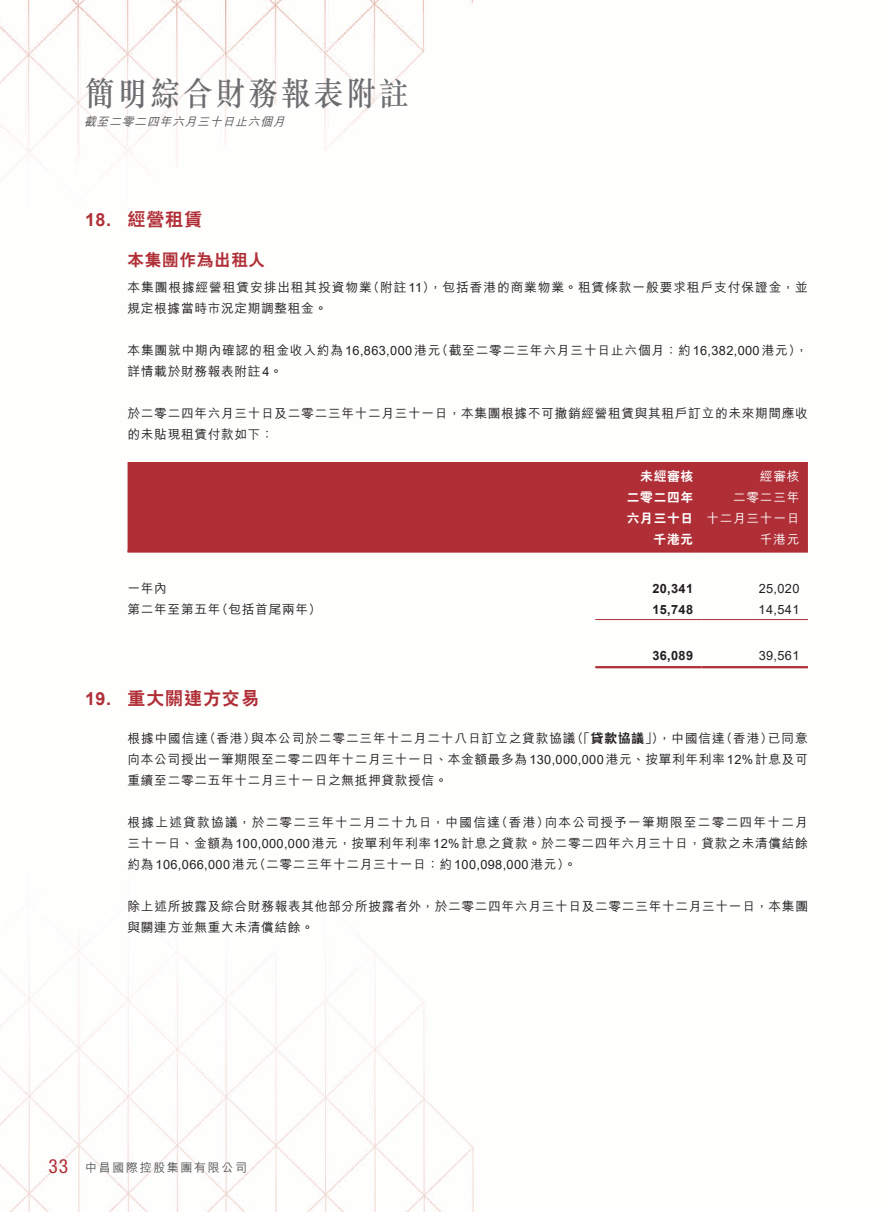
<style>
.page{position:relative;width:893px;height:1212px;background:#fff}
.page>*{position:absolute;margin:0;border:0;box-sizing:border-box;transform-origin:0 0}
.t1{font:500 33px "M Sung HK";letter-spacing:.1em;color:#6c6d70;scale:.9 1}
.t2{font:condensed 19.5px "Helvetica Neue LT Std";color:#b02f37}
.t3{font:800 18px "C Hei 2 HK";letter-spacing:.05em;color:#b02f37}
.t4{font:700 18px "Arial";color:#b02f37}
.t5{font:800 16.5px "C Hei 2 HK";letter-spacing:.05em;color:#b02f37}
.t6{font:500 12.75px/21px "M Hei HK";letter-spacing:.05em;color:#231f20}
.t7{font:500 12.75px/21px "M Hei HK";letter-spacing:.07em;color:#231f20}
.t8{font:500 12.75px "M Hei HK";letter-spacing:.09em;color:#231f20}
.t9{font:12.75px "Arial";letter-spacing:.03em;color:#231f20}
.t10{font:500 12.75px/21px "M Hei HK";letter-spacing:.05em;color:#fff;text-align:right}
.t11{font:700 12.75px "Arial";letter-spacing:.03em;color:#231f20}
.t12{font:800 12.75px/21px "C Hei 2 HK";letter-spacing:.05em;color:#fff;text-align:justify}
.t13{font:italic 500 12px "M Hei HK";color:#57585a}
.t14{font:500 12px "M Hei HK";letter-spacing:.14em;color:#57585a}
.s1{font-family:"Arial";font-weight:400}
.s2{font-family:"C Hei 2 HK";font-weight:800}
.s3{font-family:"M Hei HK";font-weight:500}
</style>
<div class="page">
<img style="left:0;top:0;width:808px;height:1212px">
<div style="left:128px;top:462px;width:680px;height:88px;background:#b02f37"></div>
<hr style="left:128px;top:550px;width:467px;height:2px;background:#b02f37">
<hr style="left:595px;top:550px;width:107px;height:2px;background:#b02f37">
<hr style="left:702px;top:550px;width:106px;height:2px;background:#b02f37">
<hr style="left:595px;top:619px;width:107px;height:1px;background:#b02f37">
<hr style="left:702px;top:619px;width:106px;height:1px;background:#b02f37">
<hr style="left:595px;top:666px;width:107px;height:2px;background:#b02f37">
<hr style="left:702px;top:666px;width:106px;height:2px;background:#b02f37">
<h1 class="t1" style="left:85px;top:71px;width:361px">簡明綜合財務報表附註</h1>
<p class="t13" style="left:84px;top:112px;width:207px">截至二零二四年六月三十日止六個月</p>
<h3 class="t4" style="left:85px;top:206px;width:28px">18.</h3>
<h3 class="t4" style="left:85px;top:686px;width:28px">19.</h3>
<h3 class="t3" style="left:128px;top:207px;width:76px">經營租賃</h3>
<p class="t5" style="left:128px;top:249px;width:139px">本集團作為出租人</p>
<p class="t7" style="left:367px;top:276px;width:443px">（附註<span class="s1">11</span> ，）包括香港的商業物業。租賃條款一般要求租戶支付保證金，並</p>
<p class="t7" style="left:128px;top:276px;width:246px">本集團根據經營租賃安排出租其投資物業規定根據當時市況定期調整租金。</p>
<p class="t6" style="left:128px;top:339px;width:314px">本集團就中期內確認的租金收入約為<span class="s1">16,863,000</span>港元詳情載於財務報表附註 。<span class="s1">4</span></p>
<p class="t6" style="left:128px;top:402px;width:682px">於二零二四年六月三十日及二零二三年十二月三十一日，本集團根據不可撤銷經營租賃與其租戶訂立的未來期間應收的未貼現租賃付款如下：</p>
<p class="t10" style="left:760px;top:465px;width:41px">經審核</p>
<p class="t6" style="left:435px;top:339px;width:374px">（截至二零二三年六月三十日止六個月：約<span class="s1">16,382,000</span>港元，(</p>
<p class="t12" style="left:627px;top:466px;width:68px;text-indent:13px">未經審核二零二四年六月三十日</p>
<p class="t10" style="left:706px;top:486px;width:94px">二零二三年<br>十二月三十一日千港元</p>
<p class="t12" style="left:654px;top:529px;width:41px">千港元</p>
<p class="t6" style="left:128px;top:577px;width:41px">一年內</p>
<p class="t11" style="left:652px;top:579px;width:42px">20,341</p>
<p class="t9" style="left:759px;top:579px;width:42px">25,020</p>
<p class="t6" style="left:215px;top:598px;width:107px">（包括首尾兩年(</p>
<p class="t6" style="left:128px;top:598px;width:94px">第二年至第五年</p>
<p class="t11" style="left:652px;top:600px;width:42px">15,748</p>
<p class="t9" style="left:759px;top:600px;width:42px">14,541</p>
<p class="t11" style="left:652px;top:647px;width:42px">36,089</p>
<p class="t9" style="left:759px;top:647px;width:42px">39,561</p>
<h3 class="t3" style="left:128px;top:687px;width:133px">重大關連方交易</h3>
<p class="t6" style="left:571px;top:726px;width:95px">（「<span class="s2">貸款協議</span>」）</p>
<p class="t6" style="left:251px;top:726px;width:326px">與本公司於二零二三年十二月二十八日訂立之貸款協議</p>
<p class="t6" style="left:768px;top:726px;width:41px">已同意</p>
<p class="t6" style="left:128px;top:726px;width:682px">根據中國信達<br>向本公司授出一筆期限至二零二四年十二月三十一日、本金額最多為<span class="s1">130,000,000</span>港元、按單利年利率<span class="s1">12%</span>計息及可重續至二零二五年十二月三十一日之無抵押貸款授信。</p>
<p class="t8" style="left:545px;top:813px;width:265px">向本公司授予一筆期限至二零二四年十二月</p>
<p class="t6" style="left:658px;top:726px;width:68px">，中國信達</p>
<p class="t6" style="left:203px;top:726px;width:54px">（香港）</p>
<p class="t6" style="left:720px;top:726px;width:54px">（香港）</p>
<p class="t8" style="left:128px;top:813px;width:374px">根據上述貸款協議，於二零二三年十二月二十九日，中國信達</p>
<p class="t6" style="left:128px;top:831px;width:682px">三十一日、金額為<span class="s1">100,000,000</span>港元，按單利年利率<span class="s1">12%</span>計息之貸款。於二零二四年六月三十日，貸款之未清償結餘</p>
<p class="t6" style="left:253px;top:852px;width:325px">（二零二三年十二月三十一日：約<span class="s1">100,098,000</span>港元。(</p>
<p class="t6" style="left:495px;top:810px;width:56px">（香港）</p>
<p class="t9" style="left:128px;top:855px;width:132px"><span class="s3">約為</span>106,066,000<span class="s3">港元</span></p>
<p class="t6" style="left:128px;top:894px;width:682px">除上述所披露及綜合財務報表其他部分所披露者外，於二零二四年六月三十日及二零二三年十二月三十一日，本集團與關連方並無重大未清償結餘。</p>
<h2 class="t2" style="left:48px;top:1155px;width:21px">33</h2>
<p class="t14" style="left:85px;top:1159px;width:164px">中昌國際控股集團有限公司</p>
</div>
